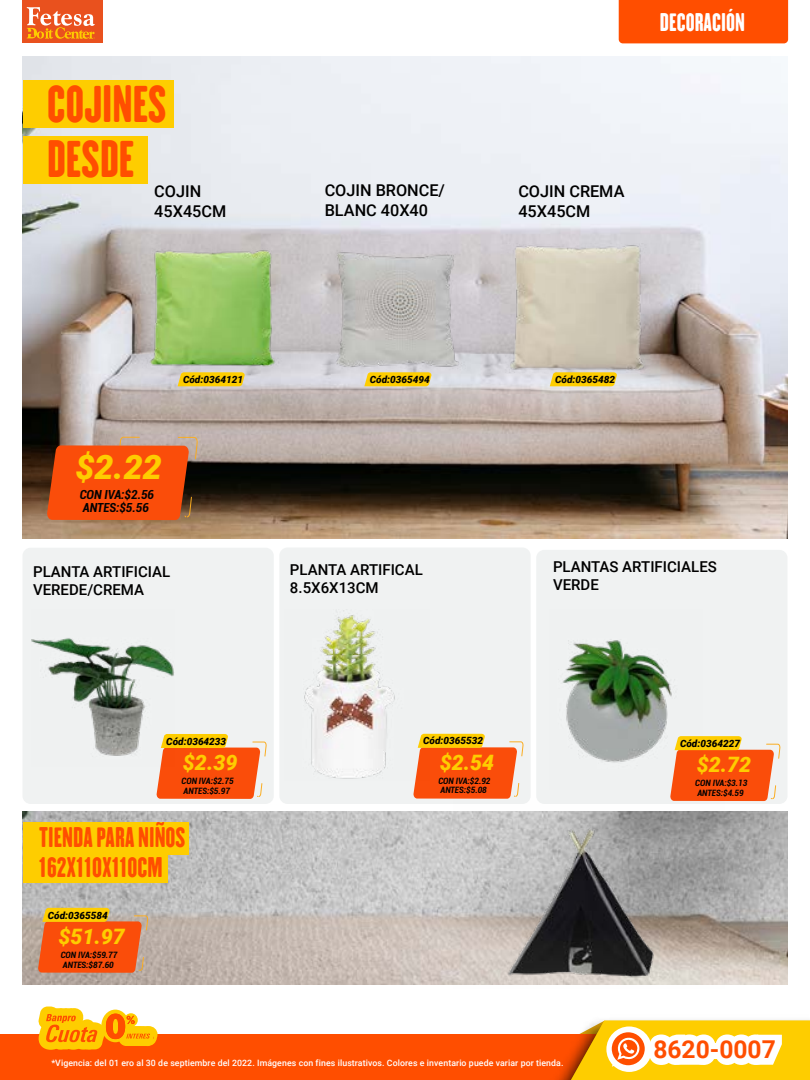
<style>
.page{position:relative;width:810px;height:1080px;background:#fff}
.page>*{position:absolute;margin:0;border:0;box-sizing:border-box;transform-origin:0 0}
.t1{font:46.25px/55.5px "H.H.Samuel";color:#ff4e00}
.t2{font:italic 900 33.75px "Roboto";color:#fecd00}
.t3{font:25px/30px "H.H.Samuel";color:#ff4e00}
.t4{font:700 24.62px "Roboto";color:#ff4e00}
.t5{font:22.5px "H.H.Samuel";color:#fff}
.t6{font:italic 900 21.25px "Roboto";color:#fecd00}
.t7{font:500 16.25px/19.5px "Roboto";color:#000}
.t8{font:500 15px/18px "Roboto";color:#000}
.t9{font:italic 700 condensed 12.5px/13.8px "Roboto";color:#020203}
.t10{font:italic 900 10px "Roboto";color:#000}
.t11{font:500 8.75px "Roboto";letter-spacing:.01em;color:#fff}
.t12{font:italic 700 condensed 8.75px/9.5px "Roboto";color:#020203}
</style>
<div class="page">
<div style="left:0;top:1035px;width:605px;height:45px;background:#ff4e00"></div>
<img style="left:529px;top:1020px;width:281px;height:60px">
<svg style="left:38px;top:1007px;width:120px;height:43px"></svg>
<svg style="left:561px;top:1021px;width:249px;height:59px"></svg>
<div style="left:22px;top:0;width:80px;height:43px;background:#e9511e"></div>
<svg style="left:27px;top:7px;width:68px;height:32px"></svg>
<div style="left:619px;top:0;width:169px;height:43px;background:#ff4e00"></div>
<img style="left:22px;top:56px;width:766px;height:483px">
<svg style="left:47px;top:436px;width:150px;height:84px"></svg>
<svg style="left:178px;top:372px;width:67px;height:14px"></svg>
<img style="left:132px;top:249px;width:160px;height:120px">
<svg style="left:550px;top:372px;width:67px;height:14px"></svg>
<svg style="left:364px;top:372px;width:68px;height:14px"></svg>
<img style="left:497px;top:244px;width:160px;height:128px">
<img style="left:296px;top:241px;width:189px;height:131px">
<div style="left:23px;top:80px;width:150px;height:47px;background:#fecd00"></div>
<div style="left:23px;top:137px;width:125px;height:47px;background:#fecd00"></div>
<div style="left:536px;top:550px;width:252px;height:254px;background:#f0f2f2;border-radius:8px"></div>
<svg style="left:670px;top:736px;width:110px;height:65px"></svg>
<div style="left:22px;top:548px;width:252px;height:256px;background:#f0f2f2;border-radius:8px"></div>
<svg style="left:156px;top:734px;width:110px;height:65px"></svg>
<img style="left:562px;top:640px;width:140px;height:150px">
<img style="left:32px;top:638px;width:142px;height:128px">
<div style="left:279px;top:548px;width:252px;height:256px;background:#f0f2f2;border-radius:8px"></div>
<svg style="left:413px;top:734px;width:110px;height:65px"></svg>
<img style="left:304px;top:610px;width:126px;height:171px">
<img style="left:22px;top:811px;width:766px;height:173px">
<img style="left:454px;top:800px;width:271px;height:185px">
<div style="left:23px;top:823px;width:166px;height:32px;background:#fecd00"></div>
<div style="left:23px;top:850px;width:145px;height:33px;background:#fecd00"></div>
<svg style="left:38px;top:908px;width:110px;height:65px"></svg>
<h1 class="t1" style="left:47px;top:75px;width:121px">COJINES<br>DESDE</h1>
<h3 class="t7" style="left:154px;top:181px;width:74px">COJIN<br>45X45CM</h3>
<h3 class="t7" style="left:325px;top:180px;width:122px">COJIN BRONCE/<br>BLANC 40X40</h3>
<h3 class="t5" style="left:660px;top:8px;width:87px">DECORACIÓN</h3>
<h3 class="t7" style="left:518px;top:181px;width:108px">COJIN CREMA<br>45X45CM</h3>
<p class="t10" style="left:183px;top:372px;width:61px">Cód:0364121</p>
<h2 class="t2" style="left:75px;top:444px;width:88px">$2.22</h2>
<h3 class="t9" style="left:80px;top:487px;width:76px">CON IVA:$2.56<br>ANTES:$5.56</h3>
<h3 class="t8" style="left:33px;top:562px;width:139px">PLANTA ARTIFICIAL<br>VEREDE/CREMA</h3>
<p class="t10" style="left:370px;top:372px;width:61px">Cód:0365494</p>
<h3 class="t8" style="left:290px;top:560px;width:134px">PLANTA ARTIFICAL<br>8.5X6X13CM</h3>
<p class="t10" style="left:166px;top:734px;width:61px">Cód:0364233</p>
<h3 class="t6" style="left:183px;top:748px;width:56px">$2.39</h3>
<p class="t12" style="left:182px;top:776px;width:54px">CON IVA:$2.75<br>ANTES:$5.97</p>
<h3 class="t3" style="left:39px;top:821px;width:148px">TIENDA PARA NIÑOS<br>162X110X110CM</h3>
<p class="t10" style="left:48px;top:908px;width:61px">Cód:0365584</p>
<h3 class="t6" style="left:58px;top:922px;width:68px">$51.97</h3>
<p class="t12" style="left:61px;top:950px;width:58px">CON IVA:$59.77<br>ANTES:$87.60</p>
<p class="t10" style="left:423px;top:734px;width:61px">Cód:0365532</p>
<h3 class="t6" style="left:440px;top:748px;width:56px">$2.54</h3>
<p class="t12" style="left:438px;top:776px;width:54px">CON IVA:$2.92<br>ANTES:$5.08</p>
<p class="t10" style="left:555px;top:372px;width:61px">Cód:0365482</p>
<h3 class="t8" style="left:553px;top:557px;width:165px">PLANTAS ARTIFICIALES<br>VERDE</h3>
<p class="t10" style="left:680px;top:736px;width:61px">Cód:0364227</p>
<h3 class="t6" style="left:697px;top:750px;width:56px">$2.72</h3>
<p class="t12" style="left:695px;top:778px;width:54px">CON IVA:$3.13<br>ANTES:$4.59</p>
<p class="t11" style="left:51px;top:1056px;width:514px">*Vigencia: del 01 ero al 30 de septiembre del 2022. Imágenes con fines ilustrativos. Colores e inventario puede variar por tienda.</p>
<h3 class="t4" style="left:653px;top:1032px;width:124px">8620-0007</h3>
</div>
